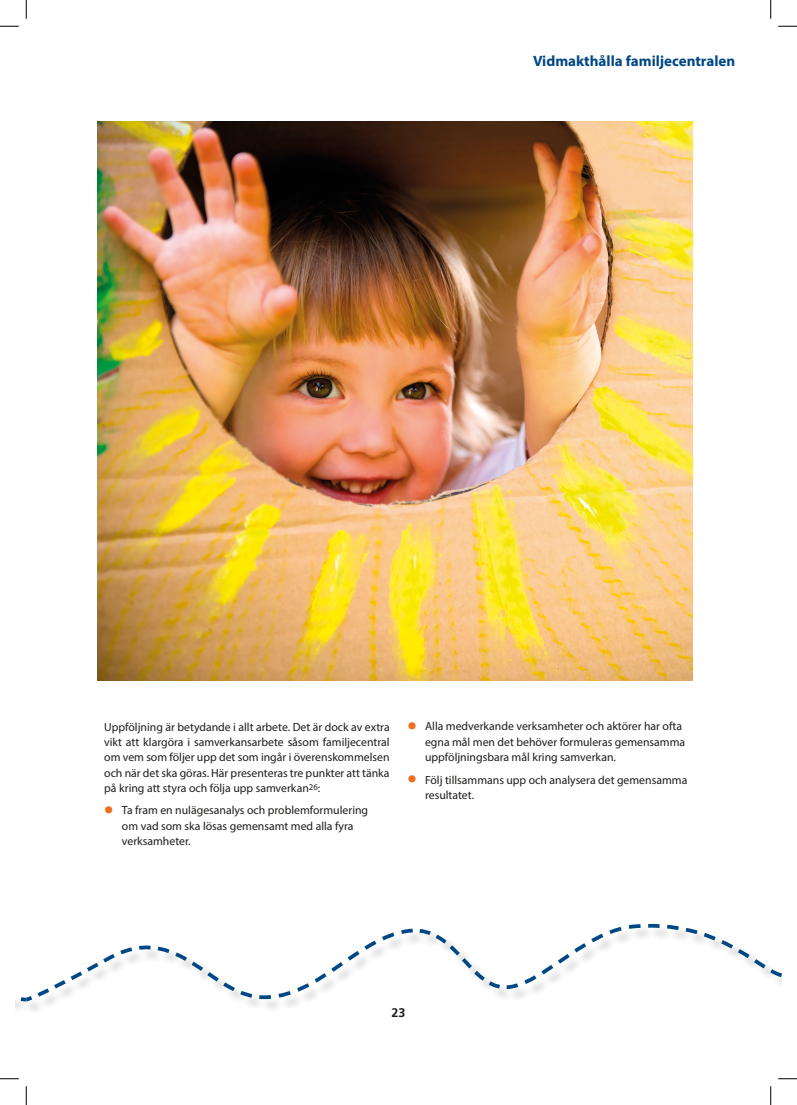
<style>
.page{position:relative;width:797px;height:1105px;background:#fff}
.page>*{position:absolute;margin:0;border:0;box-sizing:border-box;transform-origin:0 0}
.t1{font:700 15px "Myriad Pro";color:#004885}
.t2{font:700 12.5px "Frutiger";color:#1d1d1b}
.t3{font:11.75px/15.4px "Myriad Pro";color:#1d1d1b}
.s1{font-weight:700;font-size:27.5px;color:#ed6f1d}
</style>
<div class="page">
<img style="left:97px;top:122px;width:595px;height:559px">
<svg style="left:106px;top:923px;width:675px;height:80px"></svg>
<svg style="left:16px;top:957px;width:90px;height:54px"></svg>
<svg style="left:0;top:25px;width:19px;height:2px"></svg>
<svg style="left:778px;top:25px;width:19px;height:2px"></svg>
<svg style="left:0;top:1078px;width:19px;height:1px"></svg>
<svg style="left:778px;top:1078px;width:19px;height:1px"></svg>
<svg style="left:25px;top:0;width:2px;height:19px"></svg>
<svg style="left:25px;top:1086px;width:2px;height:19px"></svg>
<svg style="left:770px;top:0;width:1px;height:19px"></svg>
<svg style="left:770px;top:1086px;width:1px;height:19px"></svg>
<p class="t1" style="left:533px;top:51px;width:204px">Vidmakthålla familjecentralen</p>
<p class="t3" style="left:104px;top:719px;width:287px;text-align:justify">Uppföljning är betydande i allt arbete. Det är dock av extra vikt att klargöra i samverkansarbete såsom familjecentral om vem som följer upp det som ingår i överenskommelsen och när det ska göras. Här presenteras tre punkter att tänka på kring att styra och följa upp samverkan<sup>26</sup>:</p>
<p class="t3" style="left:122px;top:803px;width:248px;text-indent:-18px"><span class="s1">•</span> Ta fram en nulägesanalys och problemformulering om vad som ska lösas gemensamt med alla fyra verksamheter.</p>
<p class="t3" style="left:425px;top:718px;width:261px;text-indent:-18px"><span class="s1">•</span> Alla medverkande verksamheter och aktörer har ofta egna mål men det behöver formuleras gemensamma uppföljningsbara mål kring samverkan.</p>
<p class="t3" style="left:425px;top:772px;width:264px;text-indent:-18px"><span class="s1">•</span> Följ tillsammans upp och analysera det gemensamma resultatet.</p>
<p class="t2" style="left:391px;top:1006px;width:15px">23</p>
</div>
